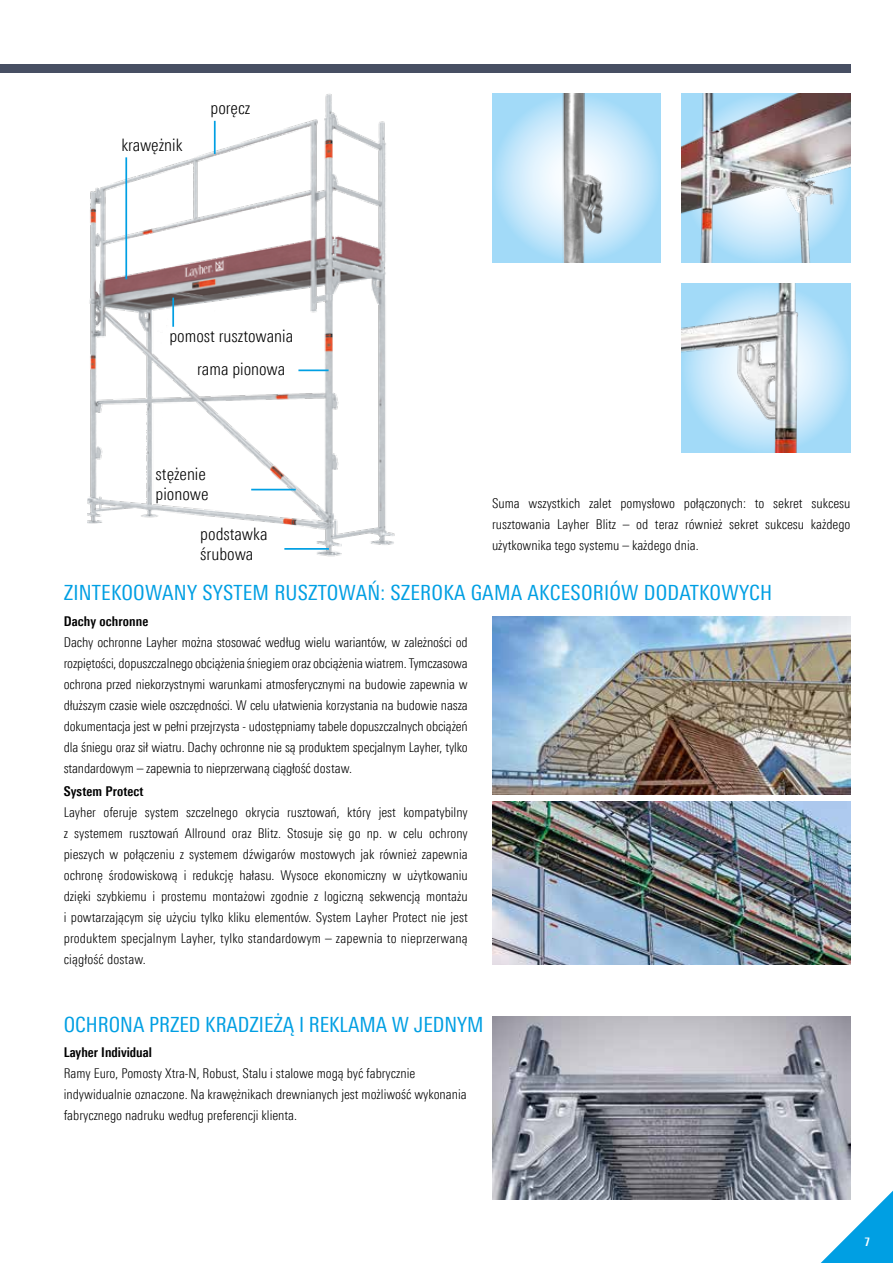
<style>
.page{position:relative;width:893px;height:1263px;background:#fff}
.page>*{position:absolute;margin:0;border:0;box-sizing:border-box;transform-origin:0 0}
.t1{font:21px "Linotype Univers 420 Cn";letter-spacing:.01em;color:#009fe3}
.t2{font:300 17.25px/20.7px "Linotype Univers 320 Cn";color:#000}
.t3{font:300 13.5px/21px "Linotype Univers 320 Cn";color:#000;text-align:justify}
.t4{font:700 13.5px "Linotype Univers 620 Cn";letter-spacing:.01em;color:#000}
.t5{font:700 12px "Linotype Univers 620 Cn";color:#fff}
</style>
<div class="page">
<div style="left:0;top:64px;width:850px;height:8px;background:#474f63"></div>
<img style="left:682px;top:94px;width:168px;height:169px">
<img style="left:682px;top:284px;width:168px;height:169px">
<img style="left:492px;top:94px;width:169px;height:168px">
<img style="left:87px;top:94px;width:308px;height:463px">
<hr style="left:298px;top:369px;width:31px;height:2px;background:#009fe3">
<hr style="left:251px;top:489px;width:45px;height:1px;background:#009fe3">
<hr style="left:284px;top:548px;width:45px;height:2px;background:#009fe3">
<hr style="left:125px;top:157px;width:2px;height:122px;background:#009fe3">
<hr style="left:214px;top:121px;width:2px;height:33px;background:#009fe3">
<hr style="left:172px;top:298px;width:2px;height:29px;background:#009fe3">
<img style="left:492px;top:1016px;width:358px;height:183px">
<img style="left:492px;top:801px;width:358px;height:163px">
<img style="left:492px;top:617px;width:358px;height:177px">
<svg style="left:821px;top:1191px;width:72px;height:72px"></svg>
<p class="t2" style="left:121px;top:135px;width:63px">krawężnik</p>
<p class="t2" style="left:210px;top:98px;width:41px">poręcz</p>
<p class="t2" style="left:169px;top:325px;width:125px">pomost rusztowania</p>
<p class="t2" style="left:197px;top:358px;width:90px">rama pionowa</p>
<p class="t2" style="left:156px;top:463px;width:54px">stężenie pionowe</p>
<p class="t2" style="left:200px;top:523px;width:69px">podstawka śrubowa</p>
<p class="t3" style="left:492px;top:493px;width:360px">Suma wszystkich zalet pomysłowo połączonych: to sekret sukcesu rusztowania Layher Blitz – od teraz również sekret sukcesu każdego użytkownika tego systemu – każdego dnia.</p>
<h1 class="t1" style="left:64px;top:580px;width:710px">ZINTEKOOWANY SYSTEM RUSZTOWAŃ: SZEROKA GAMA AKCESORIÓW DODATKOWYCH</h1>
<p class="t4" style="left:64px;top:613px;width:86px">Dachy ochronne</p>
<p class="t3" style="left:64px;top:632px;width:405px">Dachy ochronne Layher można stosować według wielu wariantów, w zależności od rozpiętości, dopuszczalnego obciążenia śniegiem oraz obciążenia wiatrem. Tymczasowa ochrona przed niekorzystnymi warunkami atmosferycznymi na budowie zapewnia w dłuższym czasie wiele oszczędności. W celu ułatwienia korzystania na budowie nasza dokumentacja jest w pełni przejrzysta - udostępniamy tabele dopuszczalnych obciążeń dla śniegu oraz sił wiatru. Dachy ochronne nie są produktem specjalnym Layher, tylko standardowym – zapewnia to nieprzerwaną ciągłość dostaw.</p>
<p class="t4" style="left:64px;top:783px;width:81px">System Protect</p>
<p class="t3" style="left:64px;top:802px;width:405px">Layher oferuje system szczelnego okrycia rusztowań, który jest kompatybilny z systemem rusztowań Allround oraz Blitz. Stosuje się go np. w celu ochrony pieszych w połączeniu z systemem dźwigarów mostowych jak również zapewnia ochronę środowiskową i redukcję hałasu. Wysoce ekonomiczny w użytkowaniu dzięki szybkiemu i prostemu montażowi zgodnie z logiczną sekwencją montażu i powtarzającym się użyciu tylko kliku elementów. System Layher Protect nie jest produktem specjalnym Layher, tylko standardowym – zapewnia to nieprzerwaną ciągłość dostaw.</p>
<h1 class="t1" style="left:64px;top:1012px;width:421px">OCHRONA PRZED KRADZIEŻĄ I REKLAMA W JEDNYM</h1>
<p class="t4" style="left:64px;top:1044px;width:90px">Layher Individual</p>
<p class="t3" style="left:64px;top:1063px;width:404px;text-align:left">Ramy Euro, Pomosty Xtra-N, Robust, Stalu i stalowe mogą być fabrycznie indywidualnie oznaczone. Na krawężnikach drewnianych jest możliwość wykonania fabrycznego nadruku według preferencji klienta.</p>
<p class="t5" style="left:865px;top:1235px;width:7px">7</p>
</div>
